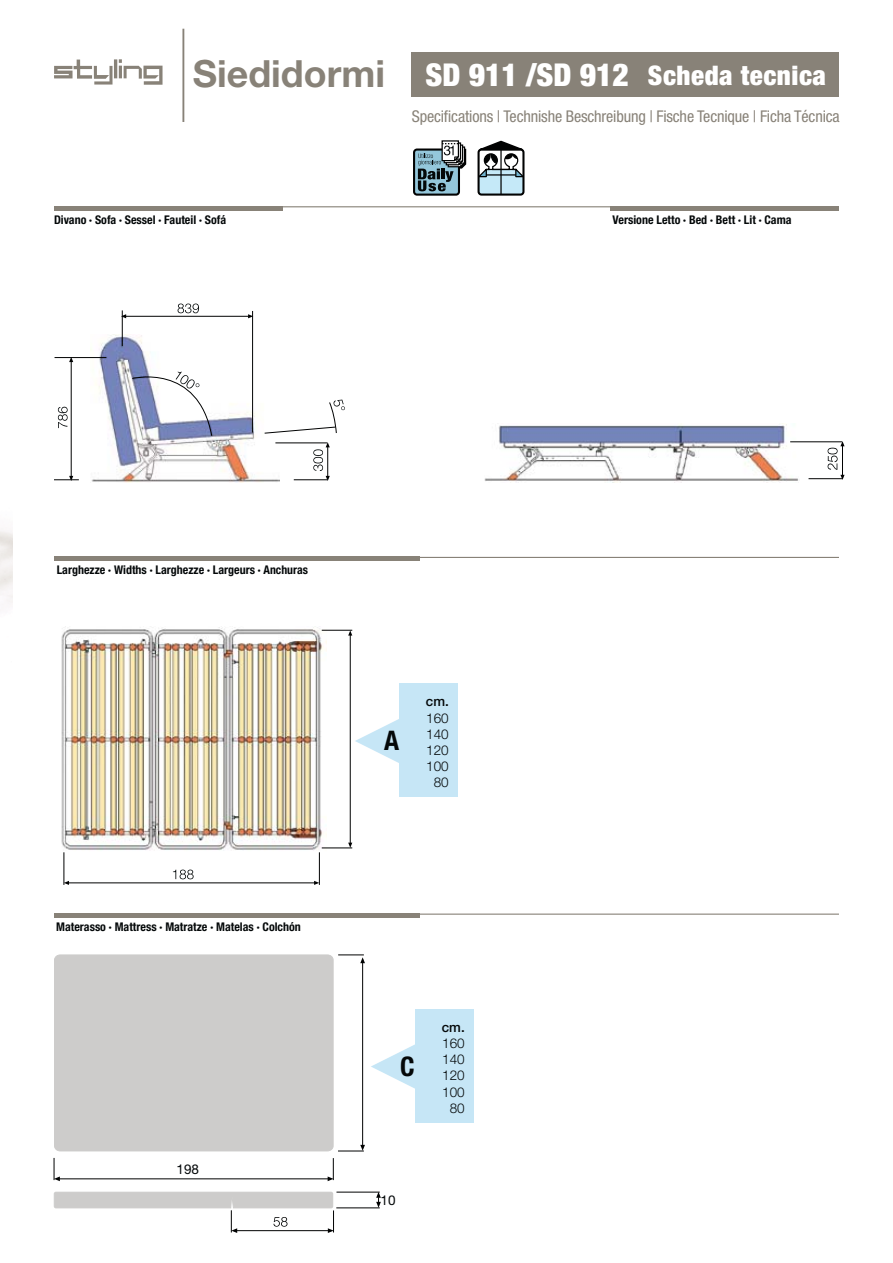
<style>
.page{position:relative;width:893px;height:1263px;background:#fff}
.page>*{position:absolute;margin:0;border:0;box-sizing:border-box;transform-origin:0 0}
.t1{font:700 37.5px "Helvetica Neue";color:#888278}
.t2{font:900 condensed 31.5px "Helvetica Neue";color:#fff}
.t3{font:900 condensed 27px "Helvetica Neue";letter-spacing:.02em;color:#fff}
.t4{font:700 condensed 27px "Helvetica Neue";color:#040809}
.t5{font:condensed 16.2px "Helvetica Neue";letter-spacing:-.01em;color:#888278}
.t6{font:300 13.5px/16.2px "Helvetica Neue";color:#040809;text-align:center}
.t7{font:500 13.5px "Helvetica Neue";color:#040809}
.t8{font:13.5px "Helvetica Neue";color:#040809}
.t9{font:700 condensed 12px "Helvetica Neue";color:#040809}
</style>
<div class="page">
<div style="left:399px;top:683px;width:59px;height:114px;background:#c6e6f6"></div>
<div style="left:415px;top:1009px;width:58px;height:114px;background:#c6e6f6"></div>
<div style="left:412px;top:52px;width:427px;height:45px;background:#888278"></div>
<hr style="left:182px;top:29px;width:2px;height:93px;background:#888278">
<hr style="left:54px;top:206px;width:228px;height:4px;background:#888278">
<hr style="left:54px;top:206px;width:785px;height:1px;background:#888278">
<hr style="left:54px;top:557px;width:365px;height:4px;background:#888278">
<div style="left:54px;top:913px;width:365px;height:5px;background:#888278"></div>
<hr style="left:54px;top:557px;width:785px;height:1px;background:#888278">
<hr style="left:54px;top:913px;width:785px;height:2px;background:#888278">
<svg style="left:54px;top:59px;width:109px;height:26px"></svg>
<div style="left:480px;top:175px;width:43px;height:19px;background:#c5e9f8"></div>
<div style="left:477px;top:148px;width:47px;height:48px;border:2px solid #010202;border-radius:3px"></div>
<hr style="left:500px;top:150px;width:2px;height:44px;background:#010202">
<hr style="left:611px;top:206px;width:228px;height:4px;background:#888278">
<svg style="left:355px;top:719px;width:44px;height:44px"></svg>
<svg style="left:371px;top:1044px;width:44px;height:45px"></svg>
<div style="left:55px;top:955px;width:278px;height:196px;background:#cdcccb;border-radius:5px"></div>
<div style="left:54px;top:955px;width:279px;height:196px;border:1px solid #cdcccb;border-radius:5px"></div>
<hr style="left:336px;top:1207px;width:44px;height:1px;background:#010202">
<hr style="left:336px;top:1192px;width:44px;height:1px;background:#010202">
<svg style="left:376px;top:1192px;width:5px;height:16px"></svg>
<hr style="left:362px;top:959px;width:1px;height:188px;background:#010202">
<svg style="left:338px;top:955px;width:27px;height:8px"></svg>
<svg style="left:338px;top:1145px;width:27px;height:7px"></svg>
<hr style="left:58px;top:1178px;width:270px;height:1px;background:#010202">
<svg style="left:328px;top:1158px;width:6px;height:23px"></svg>
<svg style="left:54px;top:1158px;width:6px;height:23px"></svg>
<img style="left:90px;top:335px;width:189px;height:148px">
<hr style="left:294px;top:479px;width:33px;height:1px;background:#010202">
<hr style="left:275px;top:443px;width:52px;height:1px;background:#010202">
<svg style="left:313px;top:442px;width:17px;height:39px"></svg>
<hr style="left:55px;top:357px;width:51px;height:1px;background:#010202">
<hr style="left:71px;top:362px;width:1px;height:114px;background:#010202">
<svg style="left:69px;top:357px;width:4px;height:5px"></svg>
<svg style="left:54px;top:476px;width:25px;height:5px"></svg>
<svg style="left:58px;top:407px;width:10px;height:21px"></svg>
<hr style="left:122px;top:310px;width:1px;height:36px;background:#010202">
<hr style="left:252px;top:311px;width:1px;height:121px;background:#010202">
<hr style="left:126px;top:316px;width:122px;height:1px;background:#010202">
<svg style="left:248px;top:314px;width:5px;height:4px"></svg>
<svg style="left:121px;top:314px;width:5px;height:4px"></svg>
<svg style="left:178px;top:304px;width:21px;height:9px"></svg>
<svg style="left:132px;top:362px;width:80px;height:74px"></svg>
<svg style="left:264px;top:400px;width:81px;height:33px"></svg>
<img style="left:484px;top:424px;width:315px;height:59px">
<hr style="left:808px;top:478px;width:34px;height:1px;background:#010202">
<hr style="left:790px;top:442px;width:52px;height:1px;background:#010202">
<svg style="left:828px;top:441px;width:16px;height:39px"></svg>
<img style="left:61px;top:627px;width:266px;height:229px">
<hr style="left:322px;top:630px;width:30px;height:1px;background:#010202">
<hr style="left:322px;top:848px;width:30px;height:1px;background:#010202">
<hr style="left:350px;top:634px;width:1px;height:210px;background:#010202">
<svg style="left:348px;top:843px;width:4px;height:5px"></svg>
<svg style="left:348px;top:630px;width:4px;height:6px"></svg>
<hr style="left:319px;top:852px;width:1px;height:33px;background:#010202">
<hr style="left:64px;top:852px;width:1px;height:33px;background:#010202">
<hr style="left:68px;top:883px;width:248px;height:1px;background:#010202">
<svg style="left:64px;top:881px;width:5px;height:4px"></svg>
<svg style="left:314px;top:881px;width:5px;height:4px"></svg>
<svg style="left:173px;top:869px;width:21px;height:10px"></svg>
<svg style="left:54px;top:1191px;width:280px;height:42px"></svg>
<div style="left:414px;top:150px;width:45px;height:45px;background:linear-gradient(to right,#94c7db,#94c7db);border-radius:3px"></div>
<div style="left:413px;top:148px;width:47px;height:48px;border:2px solid #010202;border-radius:3px"></div>
<svg style="left:418px;top:140px;width:107px;height:51px"></svg>
<h1 class="t1" style="left:193px;top:60px;width:194px">Siedidormi</h1>
<h3 class="t3" style="left:648px;top:66px;width:180px">Scheda tecnica</h3>
<h3 class="t5" style="left:412px;top:111px;width:429px">Specifications | Technishe Beschreibung | Fische Tecnique | Ficha Técnica</h3>
<h2 class="t2" style="left:426px;top:63px;width:205px">SD 911 /SD 912</h2>
<p class="t9" style="left:54px;top:215px;width:174px">Divano · Sofa · Sessel · Fauteil · Sofá</p>
<p class="t9" style="left:57px;top:565px;width:253px">Larghezze · Widths · Larghezze · Largeurs · Anchuras</p>
<p class="t9" style="left:56px;top:922px;width:246px">Materasso · Mattress · Matratze · Matelas · Colchón</p>
<p class="t8" style="left:177px;top:1164px;width:24px">198</p>
<h3 class="t4" style="left:384px;top:731px;width:17px">A</h3>
<p class="t7" style="left:426px;top:697px;width:25px">cm.</p>
<p class="t6" style="left:426px;top:711px;width:24px">160<br>140<br>120<br>100<br>80</p>
<h3 class="t4" style="left:400px;top:1056px;width:16px">C</h3>
<p class="t7" style="left:442px;top:1022px;width:25px">cm.</p>
<p class="t6" style="left:442px;top:1036px;width:24px">160<br>140<br>120<br>100<br>80</p>
<p class="t8" style="left:380px;top:1195px;width:17px">10</p>
<p class="t9" style="left:612px;top:215px;width:181px">Versione Letto · Bed · Bett · Lit · Cama</p>
</div>
